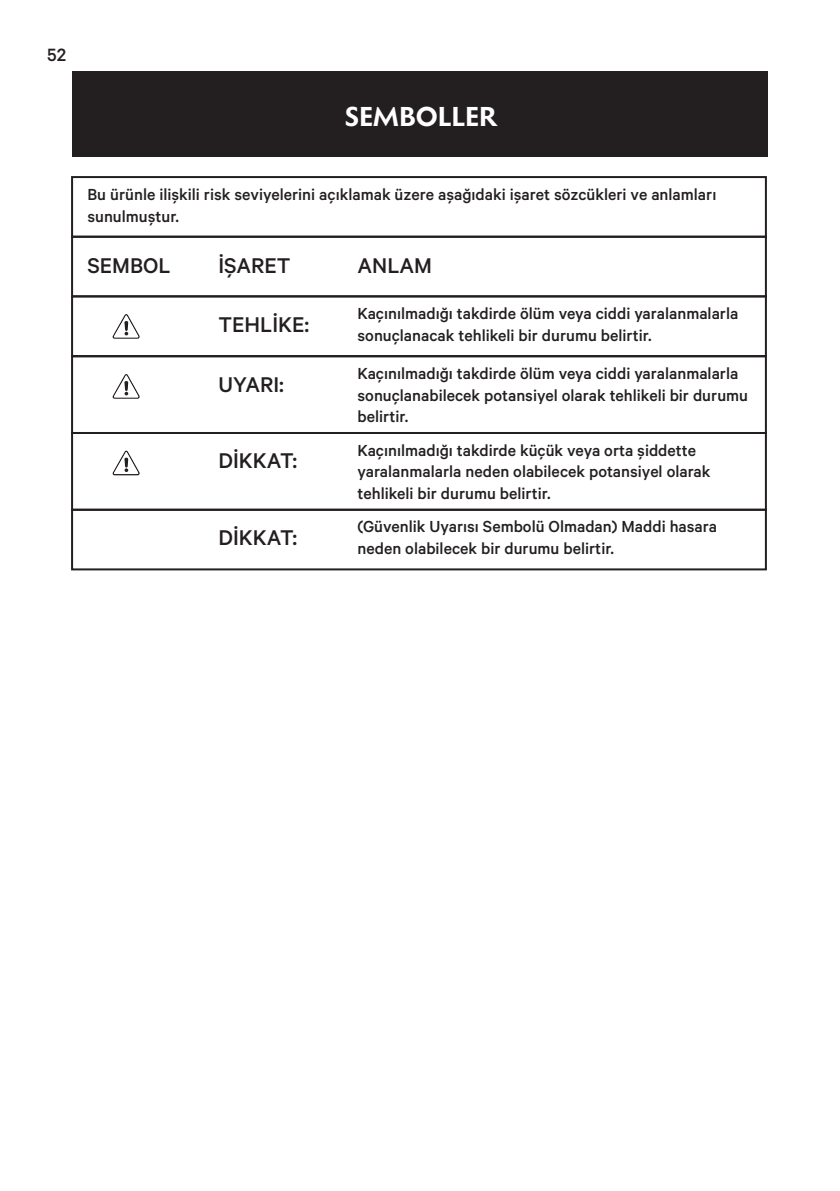
<style>
.page{position:relative;width:840px;height:1191px;background:#fff}
.page>*{position:absolute;margin:0;border:0;box-sizing:border-box;transform-origin:0 0}
.t1{font:700 28px "Melanzane";color:#fff}
.t2{font:500 24px "Calibre";color:#231f20}
.t3{font:500 20px "Calibre";color:#231f20}
.t4{font:500 18px/21.6px "Calibre";color:#231f20}
</style>
<div class="page">
<div style="left:72px;top:72px;width:695px;height:85px;background:#231f20"></div>
<div style="left:71px;top:176px;width:695px;height:62px;border:2px solid #231f20"></div>
<div style="left:71px;top:355px;width:695px;height:79px;border:2px solid #231f20"></div>
<div style="left:71px;top:432px;width:695px;height:79px;border:2px solid #231f20"></div>
<div style="left:71px;top:509px;width:695px;height:61px;border:2px solid #231f20"></div>
<div style="left:71px;top:236px;width:695px;height:61px;border:2px solid #231f20"></div>
<svg style="left:113px;top:314px;width:26px;height:25px"></svg>
<svg style="left:113px;top:374px;width:26px;height:25px"></svg>
<svg style="left:113px;top:451px;width:26px;height:24px"></svg>
<p class="t3" style="left:47px;top:43px;width:20px">52</p>
<p class="t1" style="left:345px;top:94px;width:153px">SEMBOLLER</p>
<p class="t4" style="left:87px;top:183px;width:630px">Bu ürünle ilişkili risk seviyelerini açıklamak üzere aşağıdaki işaret sözcükleri ve anlamları sunulmuştur.</p>
<p class="t2" style="left:87px;top:251px;width:85px">SEMBOL</p>
<p class="t2" style="left:218px;top:251px;width:74px">İŞARET</p>
<p class="t2" style="left:357px;top:251px;width:76px">ANLAM</p>
<p class="t4" style="left:357px;top:302px;width:382px">Kaçınılmadığı takdirde ölüm veya ciddi yaralanmalarla sonuçlanacak tehlikeli bir durumu belirtir.</p>
<p class="t4" style="left:357px;top:362px;width:392px">Kaçınılmadığı takdirde ölüm veya ciddi yaralanmalarla sonuçlanabilecek potansiyel olarak tehlikeli bir durumu belirtir.</p>
<p class="t4" style="left:357px;top:439px;width:354px">Kaçınılmadığı takdirde küçük veya orta şiddette yaralanmalarla neden olabilecek potansiyel olarak tehlikeli bir durumu belirtir.</p>
<p class="t4" style="left:357px;top:515px;width:361px">(Güvenlik Uyarısı Sembolü Olmadan) Maddi hasara neden olabilecek bir durumu belirtir.</p>
<p class="t2" style="left:218px;top:310px;width:92px">TEHLİKE:</p>
<p class="t2" style="left:218px;top:370px;width:67px">UYARI:</p>
<p class="t2" style="left:218px;top:447px;width:80px">DİKKAT:</p>
<p class="t2" style="left:218px;top:523px;width:80px">DİKKAT:</p>
</div>
